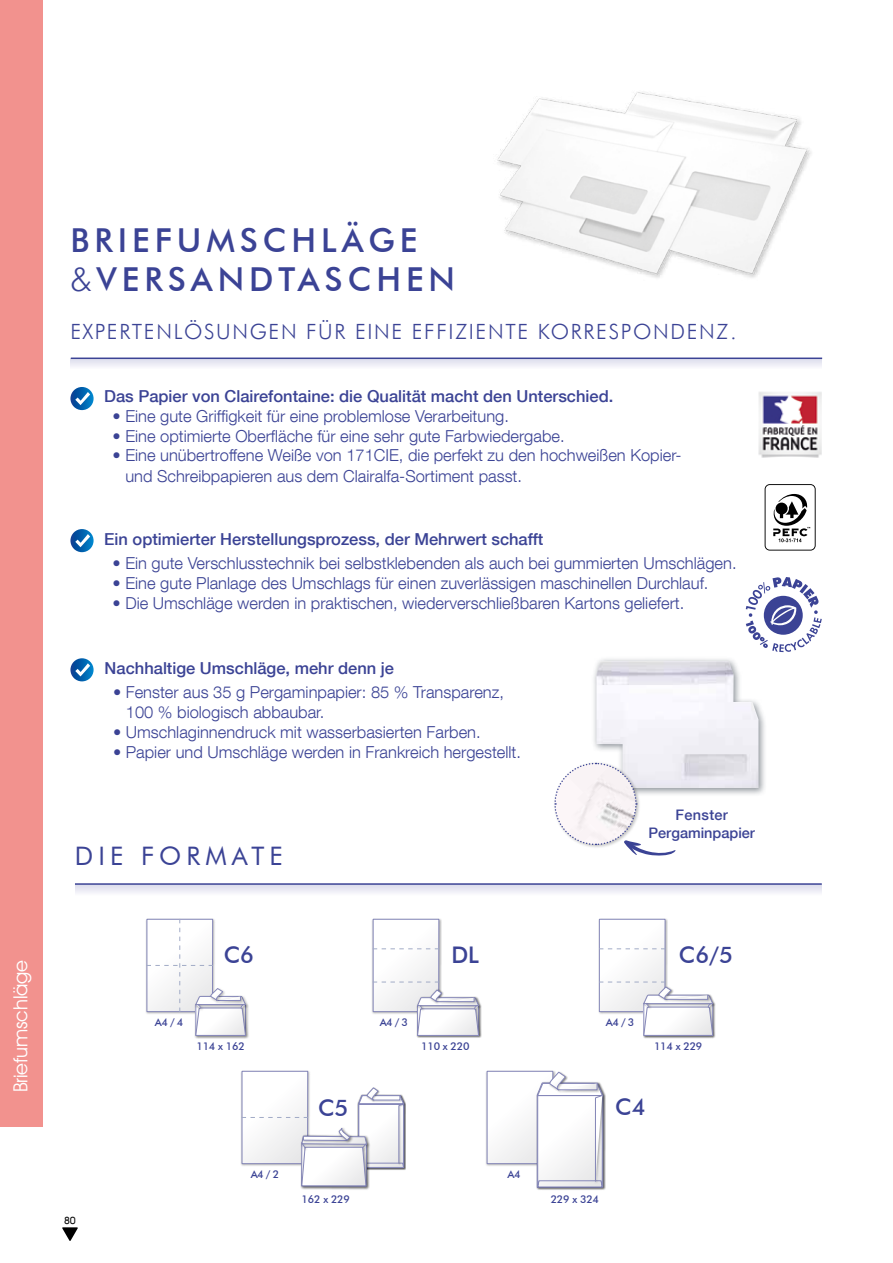
<style>
.page{position:relative;width:893px;height:1263px;background:#fff}
.page>*{position:absolute;margin:0;border:0;box-sizing:border-box;transform-origin:0 0}
.t1{font:500 33px/39px "Futura BT";letter-spacing:.15em;color:#3b4395}
.t2{font:25.5px "Futura BT";letter-spacing:.2em;color:#3b4395}
.t3{font:500 22.95px "Futura BT";color:#3b4395}
.t4{font:300 21px "Futura BT";letter-spacing:.08em;color:#3b4395}
.t5{font:19.5px "Avant Garde IT Cby BT";letter-spacing:-.01em;color:#fff}
.t6{font:300 16.5px/19.8px "Helvetica Neue LT Com";color:#3b4395}
.t7{font:500 16.5px "Helvetica Neue LT Com";color:#3b4395}
.t8{font:500 14.55px/17.2px "Helvetica Neue LT Com";color:#3b4395;text-align:center}
.t9{font:600 12px "FNA Cv 2";color:#000}
.t10{font:500 10.65px "Futura BT";letter-spacing:-.02em;color:#3b4395}
.s1{font-weight:300}
</style>
<div class="page">
<svg style="left:62px;top:1227px;width:16px;height:14px"></svg>
<img style="left:497px;top:92px;width:314px;height:186px">
<hr style="left:71px;top:357px;width:751px;height:2px;background:#3b4395">
<div style="left:70px;top:358px;width:752px;height:24px;background:linear-gradient(to bottom,#e6e6f2,#fff)"></div>
<div style="left:0;top:0;width:43px;height:1126px;background:#f2928e"></div>
<svg style="left:746px;top:577px;width:76px;height:75px"></svg>
<img style="left:758px;top:392px;width:64px;height:66px">
<hr style="left:75px;top:883px;width:747px;height:2px;background:#3b4395">
<div style="left:75px;top:885px;width:747px;height:24px;background:linear-gradient(to bottom,#e8e8f3,#fff)"></div>
<div style="left:145px;top:918px;width:71px;height:96px;background:#acaeca"></div>
<div style="left:194px;top:1006px;width:55px;height:33px;background:#000;opacity:.3"></div>
<div style="left:216px;top:995px;width:33px;height:16px;background:#000;opacity:.3"></div>
<svg style="left:147px;top:919px;width:100px;height:117px"></svg>
<div style="left:372px;top:918px;width:70px;height:96px;background:#000;opacity:.3"></div>
<div style="left:373px;top:919px;width:66px;height:92px;background:#fafafa"></div>
<div style="left:373px;top:919px;width:66px;height:93px;border:1px solid #8688b9"></div>
<svg style="left:373px;top:948px;width:66px;height:1px"></svg>
<svg style="left:373px;top:982px;width:66px;height:1px"></svg>
<div style="left:416px;top:1007px;width:65px;height:31px;background:#8e8e8e"></div>
<div style="left:416px;top:996px;width:65px;height:13px;background:#ececed"></div>
<div style="left:435px;top:996px;width:46px;height:16px;background:#000;opacity:.3"></div>
<div style="left:416px;top:1004px;width:9px;height:8px;background:#000;opacity:.3"></div>
<svg style="left:417px;top:989px;width:63px;height:47px"></svg>
<div style="left:486px;top:1070px;width:70px;height:96px;background:#bebec5"></div>
<div style="left:487px;top:1071px;width:66px;height:92px;background:linear-gradient(to bottom,#fff,#f1f1f1)"></div>
<div style="left:487px;top:1071px;width:66px;height:93px;border:1px solid #8688b9"></div>
<div style="left:536px;top:1081px;width:70px;height:110px;background:#000;opacity:.3"></div>
<div style="left:536px;top:1082px;width:69px;height:108px;background:#8c8c8c"></div>
<div style="left:594px;top:1094px;width:11px;height:90px;background:#9e9e9e"></div>
<svg style="left:536px;top:1071px;width:68px;height:117px;background:#e9e9ee"></svg>
<div style="left:598px;top:918px;width:70px;height:96px;background:#000;opacity:.3"></div>
<div style="left:599px;top:919px;width:66px;height:92px;background:#fdfdfd"></div>
<div style="left:599px;top:919px;width:66px;height:93px;border:1px solid #8688b9"></div>
<svg style="left:599px;top:948px;width:66px;height:1px"></svg>
<div style="left:643px;top:1002px;width:73px;height:37px;background:#f1f1f1"></div>
<div style="left:643px;top:1006px;width:73px;height:32px;background:#000;opacity:.3"></div>
<div style="left:665px;top:994px;width:51px;height:16px;background:#000;opacity:.3"></div>
<svg style="left:599px;top:982px;width:115px;height:54px"></svg>
<svg style="left:70px;top:529px;width:24px;height:23px"></svg>
<svg style="left:70px;top:658px;width:24px;height:23px"></svg>
<div style="left:591px;top:656px;width:176px;height:140px;background:#48515c;opacity:.61"></div>
<img style="left:596px;top:661px;width:162px;height:127px">
<div style="left:553px;top:761px;width:88px;height:88px;background:#000;opacity:.25"></div>
<svg style="left:554px;top:762px;width:122px;height:94px"></svg>
<svg style="left:765px;top:484px;width:51px;height:67px"></svg>
<svg style="left:70px;top:387px;width:24px;height:23px"></svg>
<div style="left:241px;top:1070px;width:70px;height:96px;background:#000;opacity:.3"></div>
<div style="left:242px;top:1071px;width:66px;height:92px;background:#fff"></div>
<div style="left:242px;top:1071px;width:66px;height:93px;border:1px solid #8688b9"></div>
<div style="left:398px;top:1103px;width:8px;height:62px;background:#a6a6a6"></div>
<div style="left:300px;top:1145px;width:70px;height:45px;background:#000;opacity:.3"></div>
<svg style="left:242px;top:1087px;width:163px;height:100px"></svg>
<p class="t5" style="left:9px;top:1092px;width:134px;rotate:-90deg">Briefumschläge</p>
<h1 class="t1" style="left:70px;top:221px;width:386px">BRIEFUMSCHLÄGE <span class="s1">&amp;</span>VERSANDTASCHEN</h1>
<p class="t4" style="left:70px;top:319px;width:667px">EXPERTENLÖSUNGEN FÜR EINE EFFIZIENTE KORRESPONDENZ.</p>
<p class="t7" style="left:104px;top:386px;width:511px">Das Papier von Clairefontaine: die Qualität macht den Unterschied.</p>
<p class="t6" style="left:113px;top:406px;width:398px">• Eine gute Griffigkeit für eine problemlose Verarbeitung.</p>
<p class="t6" style="left:113px;top:425px;width:453px">• Eine optimierte Oberfläche für eine sehr gute Farbwiedergabe.</p>
<p class="t6" style="left:125px;top:445px;width:558px;line-height:21px;text-indent:-13px">• Eine unübertroffene Weiße von 171CIE, die perfekt zu den hochweißen Kopier&shy;und Schreibpapieren aus dem Clairalfa-Sortiment passt.</p>
<p class="t7" style="left:104px;top:529px;width:441px">Ein optimierter Herstellungsprozess, der Mehrwert schafft</p>
<p class="t6" style="left:113px;top:553px;width:625px">• Ein gute Verschlusstechnik bei selbstklebenden als auch bei gummierten Umschlägen.</p>
<p class="t6" style="left:113px;top:573px;width:597px">• Eine gute Planlage des Umschlags für einen zuverlässigen maschinellen Durchlauf.</p>
<p class="t6" style="left:113px;top:593px;width:573px">• Die Umschläge werden in praktischen, wiederverschließbaren Kartons geliefert.</p>
<p class="t7" style="left:105px;top:658px;width:291px">Nachhaltige Umschläge, mehr denn je</p>
<p class="t6" style="left:126px;top:682px;width:380px;text-indent:-13px">• Fenster aus 35 g Pergaminpapier: 85 % Transparenz,<br>100 % biologisch abbaubar.</p>
<p class="t6" style="left:113px;top:722px;width:369px">• Umschlaginnendruck mit wasserbasierten Farben.</p>
<p class="t6" style="left:113px;top:742px;width:409px">• Papier und Umschläge werden in Frankreich hergestellt.</p>
<h2 class="t2" style="left:75px;top:840px;width:209px">DIE FORMATE</h2>
<p class="t8" style="left:648px;top:806px;width:108px">Fenster<br>Pergaminpapier</p>
<p class="t9" style="left:64px;top:1214px;width:13px">80</p>
<h3 class="t3" style="left:224px;top:941px;width:32px">C6</h3>
<p class="t10" style="left:155px;top:1015px;width:30px">A4 / 4</p>
<p class="t10" style="left:196px;top:1040px;width:50px">114 x 162</p>
<p class="t10" style="left:251px;top:1167px;width:30px">A4 / 2</p>
<h3 class="t3" style="left:318px;top:1093px;width:32px">C5</h3>
<p class="t10" style="left:302px;top:1192px;width:50px">162 x 229</p>
<h3 class="t3" style="left:451px;top:941px;width:29px">DL</h3>
<p class="t10" style="left:380px;top:1015px;width:30px">A4 / 3</p>
<p class="t10" style="left:421px;top:1040px;width:50px">110 x 220</p>
<p class="t10" style="left:507px;top:1167px;width:15px">A4</p>
<h3 class="t3" style="left:679px;top:941px;width:56px">C6/5</h3>
<p class="t10" style="left:606px;top:1015px;width:30px">A4 / 3</p>
<p class="t10" style="left:654px;top:1040px;width:50px">114 x 229</p>
<h3 class="t3" style="left:615px;top:1093px;width:32px">C4</h3>
<p class="t10" style="left:551px;top:1192px;width:50px">229 x 324</p>
</div>
